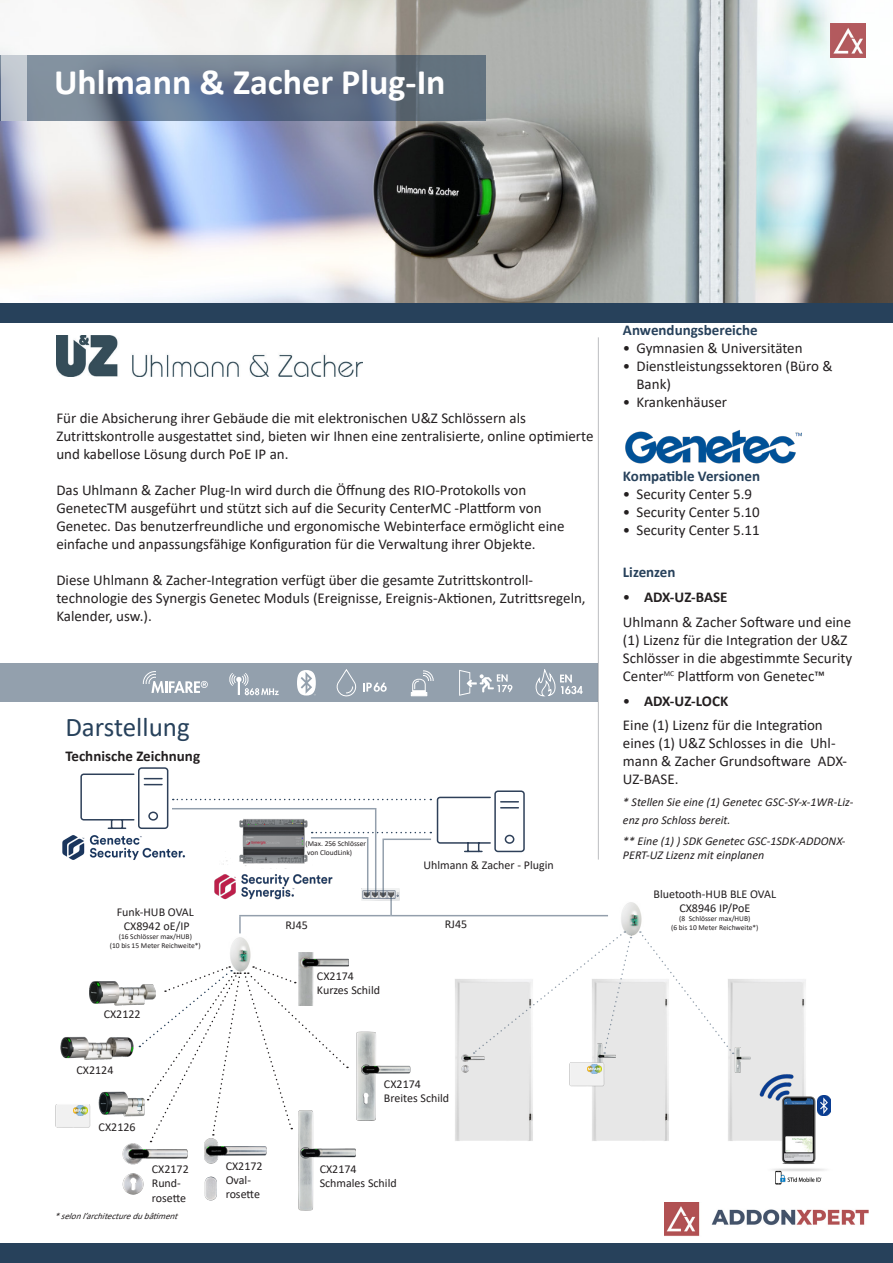
<style>
.page{position:relative;width:893px;height:1263px;background:#fff}
.page>*{position:absolute;margin:0;border:0;box-sizing:border-box;transform-origin:0 0}
.Titre_de_la_page{font:700 36px "Calibri";color:#fff}
.Rubrique2{font:27px "Calibri";color:#27415b}
.Corps_du_texte_-_gau{font:15px/18px "Calibri";color:#231f20}
.Rubrique3{font:15px/18px "Calibri";color:#231f20}
.Rubrique3-2{font:700 15px "Calibri";color:#27415b}
.Rubrique3-3{font:700 15px "Calibri";color:#231f20}
.t1{font:12px/14.4px "Calibri";color:#231f20;text-align:center}
.Rubrique3-4{font:italic 12px/18px "Calibri";color:#231f20}
.t2{font:italic 9px "Calibri";color:#231f20}
.t3{font:7.5px "Calibri";color:#231f20}
.s1{font-weight:400}
</style>
<div class="page">
<img style="left:1px;top:0;width:892px;height:303px">
<div style="left:0;top:303px;width:893px;height:19px;background:#27415b"></div>
<hr style="left:598px;top:337px;width:1px;height:522px;background:#bcbdc0">
<div style="left:0;top:1244px;width:893px;height:19px;background:#27415b"></div>
<svg style="left:27px;top:55px;width:459px;height:65px;background:#68788c"></svg>
<div style="left:1px;top:55px;width:26px;height:65px;background:linear-gradient(to right,#bac1cd,#c6ccd3)"></div>
<img style="left:665px;top:1202px;width:204px;height:34px">
<img style="left:831px;top:23px;width:35px;height:34px">
<img style="left:56px;top:336px;width:307px;height:41px">
<div style="left:455px;top:979px;width:78px;height:162px;background:#e7e7e7"></div>
<div style="left:592px;top:979px;width:77px;height:162px;background:#e7e7e7"></div>
<img style="left:728px;top:979px;width:78px;height:162px">
<img style="left:621px;top:902px;width:21px;height:35px">
<img style="left:734px;top:1047px;width:17px;height:26px">
<svg style="left:473px;top:931px;width:158px;height:123px"></svg>
<svg style="left:640px;top:931px;width:94px;height:123px"></svg>
<hr style="left:392px;top:915px;width:216px;height:1px;background:#27405a">
<img style="left:230px;top:937px;width:21px;height:29px">
<img style="left:90px;top:981px;width:49px;height:25px">
<img style="left:61px;top:1036px;width:73px;height:24px">
<img style="left:99px;top:1092px;width:40px;height:25px">
<img style="left:204px;top:1142px;width:63px;height:58px">
<img style="left:122px;top:1142px;width:66px;height:53px">
<img style="left:298px;top:1142px;width:58px;height:69px">
<img style="left:298px;top:953px;width:50px;height:13px">
<img style="left:362px;top:889px;width:38px;height:11px">
<svg style="left:390px;top:897px;width:2px;height:19px"></svg>
<svg style="left:239px;top:916px;width:2px;height:17px"></svg>
<hr style="left:239px;top:915px;width:151px;height:1px;background:#28405a">
<svg style="left:139px;top:966px;width:209px;height:176px"></svg>
<div style="left:0;top:664px;width:597px;height:38px;background:#93a0ad"></div>
<svg style="left:143px;top:671px;width:65px;height:22px"></svg>
<svg style="left:297px;top:670px;width:19px;height:25px"></svg>
<svg style="left:229px;top:673px;width:50px;height:22px"></svg>
<svg style="left:363px;top:682px;width:24px;height:10px"></svg>
<svg style="left:337px;top:669px;width:19px;height:27px"></svg>
<svg style="left:411px;top:670px;width:23px;height:26px"></svg>
<img style="left:356px;top:1031px;width:55px;height:90px">
<img style="left:462px;top:1054px;width:22px;height:18px">
<img style="left:598px;top:1043px;width:17px;height:31px">
<svg style="left:536px;top:669px;width:47px;height:27px"></svg>
<svg style="left:459px;top:670px;width:53px;height:26px"></svg>
<img style="left:745px;top:1094px;width:86px;height:77px">
<img style="left:817px;top:1095px;width:13px;height:20px">
<img style="left:752px;top:1063px;width:50px;height:45px">
<img style="left:774px;top:1170px;width:49px;height:15px">
<img style="left:560px;top:1048px;width:52px;height:52px">
<svg style="left:588px;top:1065px;width:13px;height:9px"></svg>
<img style="left:55px;top:1099px;width:44px;height:29px">
<svg style="left:74px;top:1106px;width:13px;height:9px"></svg>
<img style="left:625px;top:430px;width:177px;height:34px">
<hr style="left:367px;top:838px;width:1px;height:58px;background:#28405a">
<img style="left:214px;top:874px;width:119px;height:26px">
<img style="left:223px;top:853px;width:85px;height:16px">
<img style="left:62px;top:835px;width:123px;height:25px">
<svg style="left:80px;top:767px;width:445px;height:86px"></svg>
<hr style="left:375px;top:808px;width:1px;height:88px;background:#28405a">
<hr style="left:172px;top:808px;width:203px;height:1px;background:#28405a">
<hr style="left:382px;top:838px;width:2px;height:58px;background:#28405a">
<hr style="left:384px;top:838px;width:47px;height:2px;background:#28405a">
<p class="Titre_de_la_page" style="left:54px;top:56px;width:393px">Uhlmann &amp; Zacher Plug-In</p>
<p class="Corps_du_texte_-_gau" style="left:56px;top:409px;width:539px">Für die Absicherung ihrer Gebäude die mit elektronischen U&amp;Z Schlössern als<br>Zutrittskontrolle ausgestattet sind, bieten wir Ihnen eine zentralisierte, online optimierte und kabellose Lösung durch PoE IP an.</p>
<p class="Corps_du_texte_-_gau" style="left:56px;top:481px;width:510px">Das Uhlmann &amp; Zacher Plug-In wird durch die Öffnung des RIO-Protokolls von GenetecTM ausgeführt und stützt sich auf die Security CenterMC -Plattform von Genetec. Das benutzerfreundliche und ergonomische Webinterface ermöglicht eine einfache und anpassungsfähige Konfiguration für die Verwaltung ihrer Objekte.</p>
<p class="Corps_du_texte_-_gau" style="left:56px;top:571px;width:531px">Diese Uhlmann &amp; Zacher-Integration verfügt über die gesamte Zutrittskontroll&shy;technologie des Synergis Genetec Moduls (Ereignisse, Ereignis-Aktionen, Zutrittsregeln,<br>Kalender, usw.).</p>
<p class="Rubrique2" style="left:65px;top:708px;width:126px">Darstellung</p>
<p class="Rubrique3-3" style="left:65px;top:745px;width:136px">Technische Zeichnung</p>
<p class="t1" style="left:117px;top:904px;width:79px">Funk-HUB OVAL</p>
<p class="t1" style="left:124px;top:919px;width:67px">CX8942 oE/IP</p>
<p class="t3" style="left:119px;top:932px;width:75px">(16 Schlösser max/HUB)</p>
<p class="t3" style="left:110px;top:941px;width:93px">(10 bis 15 Meter Reichweite*)</p>
<p class="t1" style="left:104px;top:1007px;width:38px">CX2122</p>
<p class="t1" style="left:77px;top:1062px;width:38px">CX2124</p>
<p class="t1" style="left:99px;top:1119px;width:38px">CX2126</p>
<p class="t1" style="left:152px;top:1161px;width:38px">CX2172</p>
<p class="t1" style="left:152px;top:1176px;width:31px">Rund-</p>
<p class="t1" style="left:152px;top:1190px;width:36px">rosette</p>
<p class="t2" style="left:54px;top:1209px;width:129px">*selonl’architecturedubâtiment</p>
<p class="t3" style="left:306px;top:838px;width:62px">(Max. 256 Schlösser</p>
<p class="t3" style="left:307px;top:847px;width:46px">von CloudLink)</p>
<p class="t1" style="left:285px;top:917px;width:24px">RJ45</p>
<p class="t1" style="left:317px;top:968px;width:38px">CX2174</p>
<p class="t1" style="left:317px;top:983px;width:65px">Kurzes Schild</p>
<p class="t1" style="left:424px;top:857px;width:132px">Uhlmann &amp; Zacher - Plugin</p>
<p class="t1" style="left:445px;top:916px;width:24px">RJ45</p>
<p class="t1" style="left:226px;top:1158px;width:38px">CX2172</p>
<p class="t1" style="left:226px;top:1172px;width:27px">Oval-</p>
<p class="t1" style="left:226px;top:1187px;width:36px">rosette</p>
<p class="t1" style="left:384px;top:1076px;width:38px">CX2174</p>
<p class="t1" style="left:384px;top:1091px;width:67px">Breites Schild</p>
<p class="t1" style="left:320px;top:1161px;width:38px">CX2174</p>
<p class="t1" style="left:320px;top:1176px;width:79px">Schmales Schild</p>
<p class="Rubrique3-2" style="left:623px;top:320px;width:136px">Anwendungsbereiche</p>
<p class="Corps_du_texte_-_gau" style="left:623px;top:339px;width:181px">• Gymnasien &amp; Universitäten</p>
<p class="Corps_du_texte_-_gau" style="left:636px;top:357px;width:198px;text-indent:-14px">• Dienstleistungssektoren (Büro &amp;<br>Bank)</p>
<p class="Corps_du_texte_-_gau" style="left:623px;top:393px;width:106px">• Krankenhäuser</p>
<p class="Rubrique3-2" style="left:623px;top:466px;width:139px">Kompatible Versionen</p>
<p class="Corps_du_texte_-_gau" style="left:623px;top:485px;width:131px">• Security Center 5.9</p>
<p class="Corps_du_texte_-_gau" style="left:623px;top:503px;width:138px">• Security Center 5.10</p>
<p class="Corps_du_texte_-_gau" style="left:623px;top:521px;width:138px">• Security Center 5.11</p>
<p class="Rubrique3-2" style="left:623px;top:562px;width:54px">Lizenzen</p>
<p class="Rubrique3-3" style="left:623px;top:587px;width:106px"><span class="s1">•</span> ADX-UZ-BASE</p>
<p class="Rubrique3" style="left:623px;top:613px;width:231px">Uhlmann &amp; Zacher Software und eine (1) Lizenz für die Integration der U&amp;Z Schlösser in die abgestimmte Security Center<sup>MC</sup> Plattform von Genetec™</p>
<p class="Rubrique3-3" style="left:623px;top:690px;width:107px"><span class="s1">•</span> ADX-UZ-LOCK</p>
<p class="Rubrique3" style="left:623px;top:716px;width:226px">Eine (1) Lizenz für die Integration eines (1) U&amp;Z Schlosses in die Uhl&shy;mann &amp; Zacher Grundsoftware ADX-<br>UZ-BASE.</p>
<p class="Rubrique3-4" style="left:623px;top:792px;width:232px">* Stellen Sie eine (1) Genetec GSC-SY-x-1WR-Liz&shy;enz pro Schloss bereit.</p>
<p class="Rubrique3-4" style="left:623px;top:833px;width:224px;line-height:14.4px">** Eine (1) ) SDK Genetec GSC-1SDK-ADDONX-<br>PERT-UZ Lizenz mit einplanen</p>
<p class="t1" style="left:653px;top:886px;width:124px">Bluetooth-HUB BLE OVAL<br>CX8946 IP/PoE</p>
<p class="t3" style="left:679px;top:913px;width:73px">(8 Schlösser max/HUB)</p>
<p class="t3" style="left:671px;top:922px;width:89px">(6 bis 10 Meter Reichweite*)</p>
</div>
